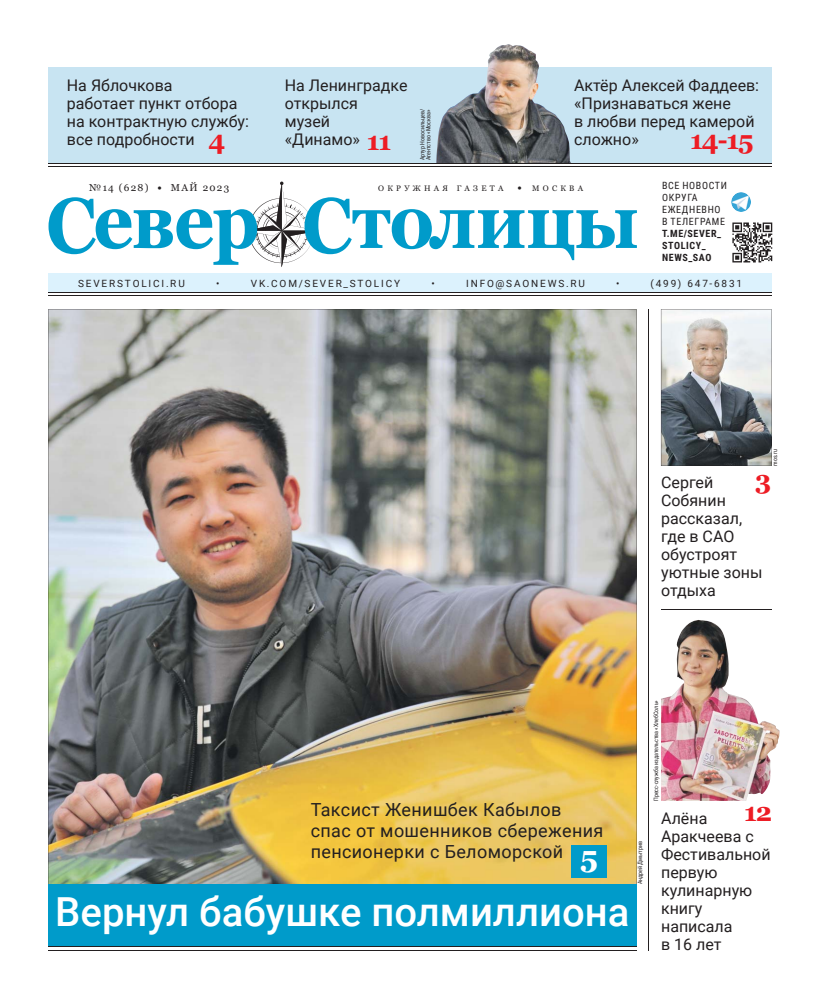
<style>
.page{position:relative;width:820px;height:993px;background:#fff}
.page>*{position:absolute;margin:0;border:0;box-sizing:border-box;transform-origin:0 0}
.t1{font:500 40px "Roboto";color:#fff}
.t2{font:700 30px "Georgia";color:#fff}
.t3{font:700 26px "Georgia";color:#ed1c24}
.t4{font:18px/21px "Roboto";letter-spacing:.02em;color:#231f20}
.t5{font:16px/18px "Roboto";color:#231f20}
.t6{font:10px "Roboto";letter-spacing:.185em;color:#231f20}
.t7{font:10px/12px "Roboto Condensed";letter-spacing:.065em;color:#231f20}
.t8{font:700 10px/12px "Roboto Condensed";letter-spacing:.065em;color:#231f20}
.t9{font:10px "Georgia";letter-spacing:.12em;color:#231f20}
.t10{font:8px "Georgia";letter-spacing:.41em;color:#231f20}
.t11{font:6px/6px "Roboto Condensed";color:#231f20}
.s1{font-family:"Georgia";font-weight:700;font-size:26px;color:#ed1c24}
.s2{font-weight:700}
.s3{font-weight:700;font-size:10px}
</style>
<div class="page">
<div style="left:48px;top:67px;width:723px;height:96px;background:#c8e4f2"></div>
<img style="left:732px;top:222px;width:39px;height:41px">
<svg style="left:279px;top:181px;width:5px;height:86px"></svg>
<svg style="left:48px;top:197px;width:588px;height:68px"></svg>
<div style="left:48px;top:273px;width:723px;height:19px;background:#dcf2fd"></div>
<hr style="left:48px;top:292px;width:723px;height:1px;background:#231f20">
<hr style="left:48px;top:295px;width:723px;height:1px;background:#231f20">
<img style="left:730px;top:192px;width:20px;height:20px;border-radius:50%">
<hr style="left:660px;top:608px;width:111px;height:1px;background:#231f20">
<svg style="left:660px;top:309px;width:111px;height:157px;background:#9c9ea0"></svg>
<img style="left:661px;top:620px;width:118px;height:180px">
<hr style="left:648px;top:309px;width:1px;height:641px;background:#231f20">
<hr style="left:48px;top:163px;width:723px;height:1px;background:#231f20">
<hr style="left:48px;top:166px;width:723px;height:1px;background:#231f20">
<img style="left:48px;top:309px;width:588px;height:575px">
<div style="left:48px;top:884px;width:588px;height:62px;background:#009bca"></div>
<hr style="left:48px;top:946px;width:588px;height:1px;background:#231f20">
<hr style="left:48px;top:949px;width:588px;height:1px;background:#231f20">
<div style="left:571px;top:844px;width:35px;height:32px;background:#009bca"></div>
<img style="left:436px;top:44px;width:135px;height:119px">
<p class="t5" style="left:67px;top:77px;width:183px">На Яблочкова<br>работает пункт отбора на контрактную службу: все подробности <span class="s1">4</span></p>
<p class="t5" style="left:285px;top:77px;width:124px">На Ленинградке открылся<br>музей «Динамо» <span class="s1">11</span></p>
<p class="t11" style="left:419px;top:160px;width:53px;rotate:-90deg">Артур Новосильцев/<br>Агентство «Москва»</p>
<p class="t5" style="left:574px;top:77px;width:186px">Актёр Алексей Фаддеев: «Признаваться жене<br>в любви перед камерой сложно»</p>
<h3 class="t3" style="left:690px;top:125px;width:65px">14-15</h3>
<p class="t9" style="left:89px;top:181px;width:141px">№14 (628) <span class="s2">•</span> МАЙ 2023</p>
<p class="t7" style="left:661px;top:180px;width:66px">ВСЕ НОВОСТИ<br>ОКРУГА<br>ЕЖЕДНЕВНО<br>В ТЕЛЕГРАМЕ</p>
<p class="t8" style="left:661px;top:228px;width:61px">T.ME/SEVER_<br>STOLICY_<br>NEWS_SAO</p>
<p class="t10" style="left:378px;top:183px;width:127px">ОКРУЖНАЯ ГАЗЕТА</p>
<p class="t10" style="left:517px;top:183px;width:67px"><span class="s3">•</span> МОСКВА</p>
<p class="t6" style="left:78px;top:277px;width:108px">SEVERSTOLICI.RU</p>
<p class="t6" style="left:216px;top:277px;width:5px">•</p>
<p class="t6" style="left:251px;top:277px;width:151px">VK.COM/SEVER_STOLICY</p>
<p class="t6" style="left:431px;top:277px;width:5px">•</p>
<p class="t6" style="left:466px;top:277px;width:120px">INFO@SAONEWS.RU</p>
<p class="t6" style="left:616px;top:277px;width:5px">•</p>
<p class="t6" style="left:650px;top:277px;width:93px">(499) 647-6831</p>
<p class="t11" style="left:771px;top:466px;width:18px;rotate:-90deg">mos.ru</p>
<h3 class="t3" style="left:754px;top:465px;width:18px">3</h3>
<p class="t5" style="left:660px;top:473px;width:103px">Сергей<br>Собянин рассказал, где в САО обустроят уютные зоны отдыха</p>
<p class="t4" style="left:310px;top:799px;width:294px">Таксист Женишбек Кабылов спас от мошенников сбережения пенсионерки с Беломорской</p>
<h1 class="t1" style="left:55px;top:888px;width:575px">Вернул бабушке полмиллиона</h1>
<h2 class="t2" style="left:580px;top:839px;width:19px">5</h2>
<p class="t11" style="left:636px;top:884px;width:45px;rotate:-90deg">Андрей Дмытрив</p>
<p class="t11" style="left:653px;top:800px;width:102px;rotate:-90deg">Пресс-служба издательства «ХлебСоль»</p>
<p class="t5" style="left:660px;top:808px;width:48px">Алёна</p>
<h3 class="t3" style="left:743px;top:796px;width:29px">12</h3>
<p class="t5" style="left:660px;top:826px;width:111px">Аракчеева с<br>Фестивальной первую кулинарную книгу написала<br>в 16 лет</p>
</div>
